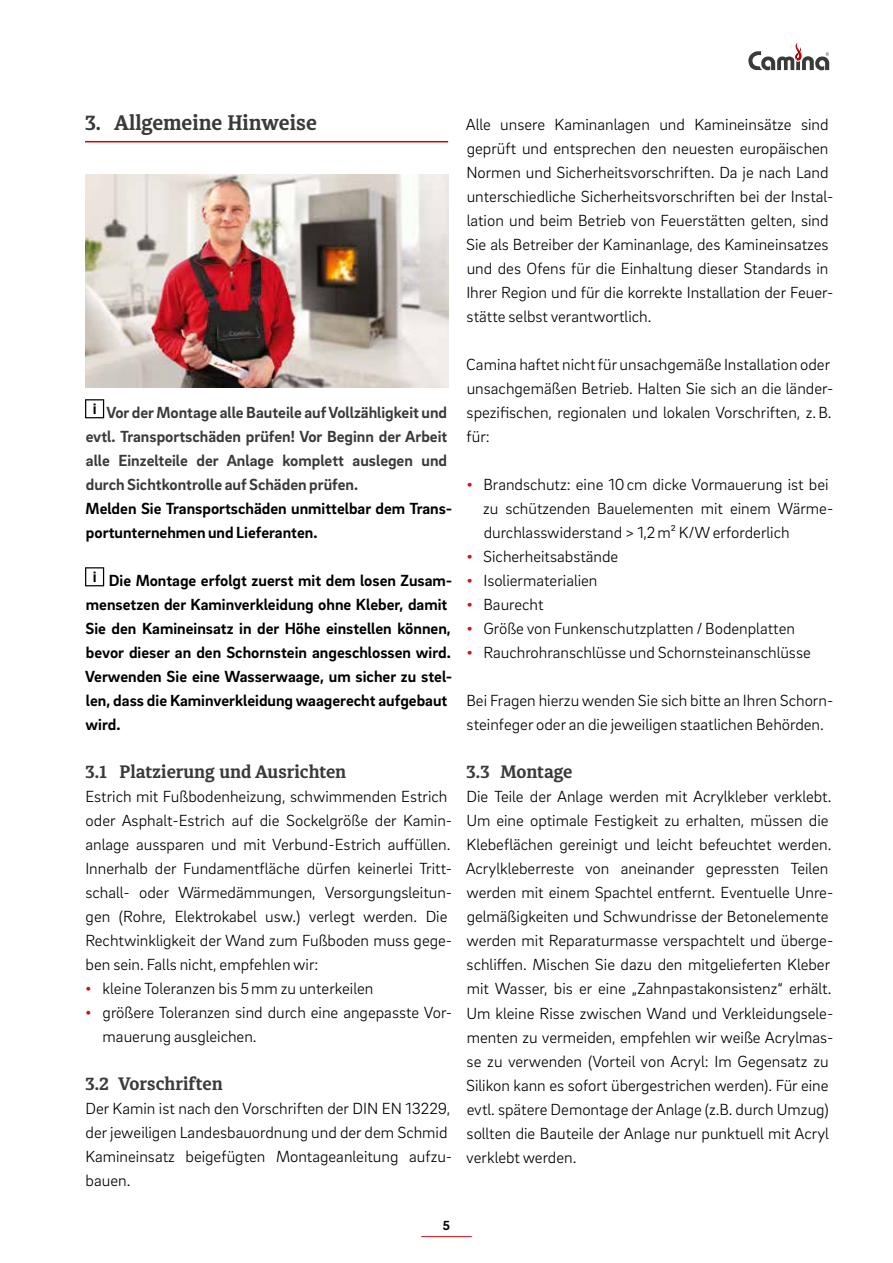
<style>
.page{position:relative;width:893px;height:1263px;background:#fff}
.page>*{position:absolute;margin:0;border:0;box-sizing:border-box;transform-origin:0 0}
.t1{font:700 21px "Diaria Pro";color:#3a3a39}
.t2{font:700 18px "Diaria Pro";color:#3a3a39}
.t3{font:300 16.5px/24px "Brix Sans";color:#000}
.t4{font:700 16.5px/24px "Brix Sans";color:#000}
.t5{font:700 16.5px/24px "Brix Sans";color:#3a3a39;text-align:justify}
.t6{font:700 13.5px "Brix Sans";color:#000}
.s1{font-size:19.5px;color:#cd1013}
</style>
<div class="page">
<hr style="left:421px;top:1236px;width:51px;height:1px;background:#cd1013">
<svg style="left:748px;top:43px;width:81px;height:27px"></svg>
<hr style="left:85px;top:141px;width:363px;height:1px;background:#cc0106">
<img style="left:85px;top:175px;width:363px;height:212px">
<svg style="left:85px;top:399px;width:19px;height:19px"></svg>
<svg style="left:85px;top:567px;width:19px;height:19px"></svg>
<p class="t1" style="left:85px;top:110px;width:234px">3. Allgemeine Hinweise</p>
<p class="t5" style="left:86px;top:400px;width:363px;text-indent:21px">Vor der Montage alle Bauteile auf Vollzähligkeit und evtl. Transportschäden prüfen! Vor Beginn der Arbeit alle Einzelteile der Anlage komplett auslegen und durch Sichtkontrolle auf Schäden prüfen.</p>
<p class="t4" style="left:86px;top:496px;width:368px">Melden Sie Transportschäden unmittelbar dem Trans&shy;portunternehmen und Lieferanten.</p>
<p class="t4" style="left:85px;top:568px;width:369px;text-indent:23px">Die Montage erfolgt zuerst mit dem losen Zusam&shy;mensetzen der Kaminverkleidung ohne Kleber, damit Sie den Kamineinsatz in der Höhe einstellen können, bevor dieser an den Schornstein angeschlossen wird.<br>Verwenden Sie eine Wasserwaage, um sicher zu stel&shy;len, dass die Kaminverkleidung waagerecht aufgebaut wird.</p>
<p class="t2" style="left:85px;top:761px;width:263px">3.1 Platzierung und Ausrichten</p>
<p class="t3" style="left:85px;top:784px;width:368px">Estrich mit Fußbodenheizung, schwimmenden Estrich oder Asphalt-Estrich auf die Sockelgröße der Kamin&shy;anlage aussparen und mit Verbund-Estrich auffüllen.<br>Innerhalb der Fundamentfläche dürfen keinerlei Tritt&shy;schall- oder Wärmedämmungen, Versorgungsleitun&shy;gen (Rohre, Elektrokabel usw.) verlegt werden. Die Rechtwinkligkeit der Wand zum Fußboden muss gege&shy;ben sein. Falls nicht, empfehlen wir:</p>
<p class="t3" style="left:85px;top:976px;width:290px"><span class="s1">•</span> kleine Toleranzen bis 5mm zu unterkeilen</p>
<p class="t3" style="left:103px;top:1000px;width:351px;text-indent:-18px"><span class="s1">•</span> größere Toleranzen sind durch eine angepasste Vor&shy;mauerung ausgleichen.</p>
<p class="t2" style="left:85px;top:1073px;width:139px">3.2 Vorschriften</p>
<p class="t3" style="left:85px;top:1096px;width:368px">Der Kamin ist nach den Vorschriften der DIN EN 13229, der jeweiligen Landesbauordnung und der dem Schmid Kamineinsatz beigefügten Montageanleitung aufzu&shy;bauen.</p>
<p class="t6" style="left:443px;top:1216px;width:9px">5</p>
<p class="t3" style="left:466px;top:112px;width:369px">Alle unsere Kaminanlagen und Kamineinsätze sind geprüft und entsprechen den neuesten europäischen Normen und Sicherheitsvorschriften. Da je nach Land unterschiedliche Sicherheitsvorschriften bei der Instal&shy;lation und beim Betrieb von Feuerstätten gelten, sind Sie als Betreiber der Kaminanlage, des Kamineinsatzes und des Ofens für die Einhaltung dieser Standards in Ihrer Region und für die korrekte Installation der Feuer&shy;stätte selbst verantwortlich.</p>
<p class="t3" style="left:466px;top:352px;width:368px">Camina haftet nicht für unsachgemäße Installation oder unsachgemäßen Betrieb. Halten Sie sich an die länder&shy;spezifischen, regionalen und lokalen Vorschriften, z.B. für:</p>
<p class="t3" style="left:483px;top:472px;width:352px;text-indent:-17px"><span class="s1">•</span> Brandschutz: eine 10cm dicke Vormauerung ist bei zu schützenden Bauelementen mit einem Wärme&shy;durchlasswiderstand &gt; 1,2m² K/W erforderlich</p>
<p class="t3" style="left:466px;top:544px;width:154px"><span class="s1">•</span> Sicherheitsabstände</p>
<p class="t3" style="left:466px;top:568px;width:133px"><span class="s1">•</span> Isoliermaterialien</p>
<p class="t3" style="left:466px;top:592px;width:79px"><span class="s1">•</span> Baurecht</p>
<p class="t3" style="left:466px;top:616px;width:330px"><span class="s1">•</span> Größe von Funkenschutzplatten / Bodenplatten</p>
<p class="t3" style="left:466px;top:640px;width:346px"><span class="s1">•</span> Rauchrohranschlüsse und Schornsteinanschlüsse</p>
<p class="t3" style="left:466px;top:688px;width:368px">Bei Fragen hierzu wenden Sie sich bitte an Ihren Schorn&shy;steinfeger oder an die jeweiligen staatlichen Behörden.</p>
<p class="t2" style="left:466px;top:761px;width:108px">3.3 Montage</p>
<p class="t3" style="left:466px;top:784px;width:369px">Die Teile der Anlage werden mit Acrylkleber verklebt.<br>Um eine optimale Festigkeit zu erhalten, müssen die Klebeflächen gereinigt und leicht befeuchtet werden.<br>Acrylkleberreste von aneinander gepressten Teilen werden mit einem Spachtel entfernt. Eventuelle Unre&shy;gelmäßigkeiten und Schwundrisse der Betonelemente werden mit Reparaturmasse verspachtelt und überge&shy;schliffen. Mischen Sie dazu den mitgelieferten Kleber mit Wasser, bis er eine „Zahnpastakonsistenz“ erhält.<br>Um kleine Risse zwischen Wand und Verkleidungsele&shy;menten zu vermeiden, empfehlen wir weiße Acrylmas&shy;se zu verwenden (Vorteil von Acryl: Im Gegensatz zu Silikon kann es sofort übergestrichen werden). Für eine evtl. spätere Demontage der Anlage (z.B. durch Umzug) sollten die Bauteile der Anlage nur punktuell mit Acryl verklebt werden.</p>
</div>
